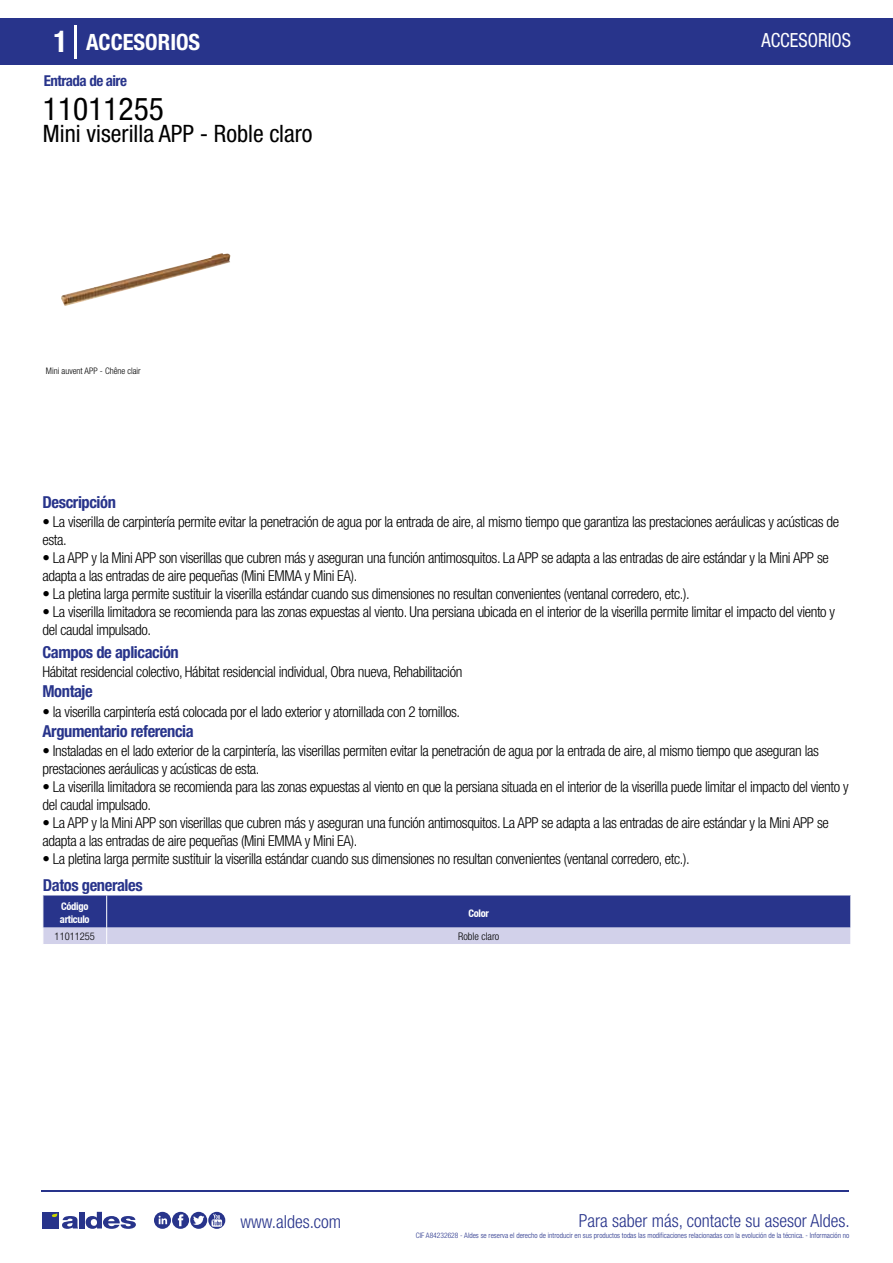
<style>
.page{position:relative;width:893px;height:1263px;background:#fff}
.page>*{position:absolute;margin:0;border:0;box-sizing:border-box;transform-origin:0 0}
.t1{font:condensed 31.5px "Helvetica Neue LT Std";color:#000}
.t2{font:condensed 24px "Helvetica Neue LT Std";color:#000}
.t3{font:700 condensed 22.5px "Helvetica Neue LT Std";color:#fff}
.t4{font:condensed 19.5px "Helvetica Neue LT Std";color:#fff;scale:.95 1}
.t5{font:300 condensed 18px "Helvetica Neue";color:#28348b}
.t6{font:700 condensed 16.5px "Helvetica Neue LT Std";letter-spacing:-.025em;color:#28348b}
.t7{font:300 condensed 15px/18px "Helvetica Neue LT Std";letter-spacing:-.025em;color:#000}
.t8{font:700 condensed 15px "Helvetica Neue LT Std";letter-spacing:-.035em;color:#28348b}
.t9{font:700 condensed 10.5px/13.5px "Helvetica Neue";letter-spacing:-.03em;color:#fff}
.t10{font:300 condensed 10.5px "Helvetica Neue";color:#000}
.t11{font:300 condensed 9px "Helvetica Neue";color:#000}
.t12{font:300 condensed 7.5px "Helvetica Neue";color:#28348b}
.s1{font-size:30px}
</style>
<div class="page">
<div style="left:0;top:18px;width:893px;height:46px;background:#28348b"></div>
<hr style="left:74px;top:25px;width:2px;height:33px;background:#fff">
<img style="left:61px;top:253px;width:169px;height:53px">
<svg style="left:43px;top:895px;width:808px;height:49px;background:#646bac"></svg>
<hr style="left:41px;top:1190px;width:808px;height:1px;background:#28348b">
<svg style="left:154px;top:1212px;width:71px;height:17px"></svg>
<div style="left:42px;top:1212px;width:17px;height:16px;background:#28348b"></div>
<div style="left:79px;top:1212px;width:5px;height:16px;background:#28348b"></div>
<svg style="left:86px;top:1212px;width:50px;height:17px"></svg>
<svg style="left:52px;top:1213px;width:26px;height:16px"></svg>
<h3 class="t3" style="left:54px;top:28px;width:148px"><span class="s1">1</span> ACCESORIOS</h3>
<h3 class="t4" style="left:761px;top:29px;width:96px">ACCESORIOS</h3>
<p class="t8" style="left:44px;top:71px;width:85px">Entrada de aire</p>
<h1 class="t1" style="left:43px;top:91px;width:122px">11011255</h1>
<h2 class="t2" style="left:43px;top:120px;width:271px">Mini viserilla APP - Roble claro</h2>
<p class="t11" style="left:46px;top:365px;width:92px">Viserilla carpintería estándar</p>
<p class="t11" style="left:46px;top:365px;width:96px">Mini auvent APP - Chêne clair</p>
<p class="t6" style="left:43px;top:492px;width:75px">Descripción</p>
<p class="t7" style="left:43px;top:513px;width:798px">• La viserilla de carpintería permite evitar la penetración de agua por la entrada de aire, al mismo tiempo que garantiza las prestaciones aeráulicas y acústicas de esta.</p>
<p class="t7" style="left:43px;top:549px;width:788px">• La APP y la Mini APP son viserillas que cubren más y aseguran una función antimosquitos. La APP se adapta a las entradas de aire estándar y la Mini APP se adapta a las entradas de aire pequeñas (Mini EMMA y Mini EA).</p>
<p class="t7" style="left:43px;top:585px;width:649px">• La pletina larga permite sustituir la viserilla estándar cuando sus dimensiones no resultan convenientes (ventanal corredero, etc.).</p>
<p class="t7" style="left:43px;top:603px;width:794px">• La viserilla limitadora se recomienda para las zonas expuestas al viento. Una persiana ubicada en el interior de la viserilla permite limitar el impacto del viento y del caudal impulsado.</p>
<p class="t7" style="left:43px;top:663px;width:421px">Hábitat residencial colectivo, Hábitat residencial individual, Obra nueva, Rehabilitación</p>
<p class="t7" style="left:43px;top:702px;width:419px">• la viserilla carpintería está colocada por el lado exterior y atornillada con 2 tornillos.</p>
<p class="t6" style="left:43px;top:642px;width:138px">Campos de aplicación</p>
<p class="t6" style="left:43px;top:681px;width:52px">Montaje</p>
<p class="t6" style="left:43px;top:721px;width:153px">Argumentario referencia</p>
<p class="t7" style="left:43px;top:742px;width:778px">• Instaladas en el lado exterior de la carpintería, las viserillas permiten evitar la penetración de agua por la entrada de aire, al mismo tiempo que aseguran las prestaciones aeráulicas y acústicas de esta.</p>
<p class="t7" style="left:43px;top:778px;width:808px">• La viserilla limitadora se recomienda para las zonas expuestas al viento en que la persiana situada en el interior de la viserilla puede limitar el impacto del viento y del caudal impulsado.</p>
<p class="t7" style="left:43px;top:814px;width:788px">• La APP y la Mini APP son viserillas que cubren más y aseguran una función antimosquitos. La APP se adapta a las entradas de aire estándar y la Mini APP se adapta a las entradas de aire pequeñas (Mini EMMA y Mini EA).</p>
<p class="t7" style="left:43px;top:850px;width:649px">• La pletina larga permite sustituir la viserilla estándar cuando sus dimensiones no resultan convenientes (ventanal corredero, etc.).</p>
<p class="t6" style="left:43px;top:875px;width:101px">Datos generales</p>
<p class="t9" style="left:60px;top:899px;width:31px">Código articulo</p>
<p class="t9" style="left:468px;top:906px;width:22px">Color</p>
<p class="t10" style="left:55px;top:930px;width:42px">11011255</p>
<p class="t10" style="left:458px;top:930px;width:43px">Roble claro</p>
<p class="t5" style="left:240px;top:1211px;width:102px">www.aldes.com</p>
<p class="t5" style="left:579px;top:1211px;width:272px">Para saber más, contacte su asesor Aldes.</p>
<p class="t12" style="left:416px;top:1230px;width:435px">CIF A84232628 - Aldes se reserva el derecho de introducir en sus productos todas las modificaciones relacionadas con la evolución de la técnica. - Información no</p>
</div>
